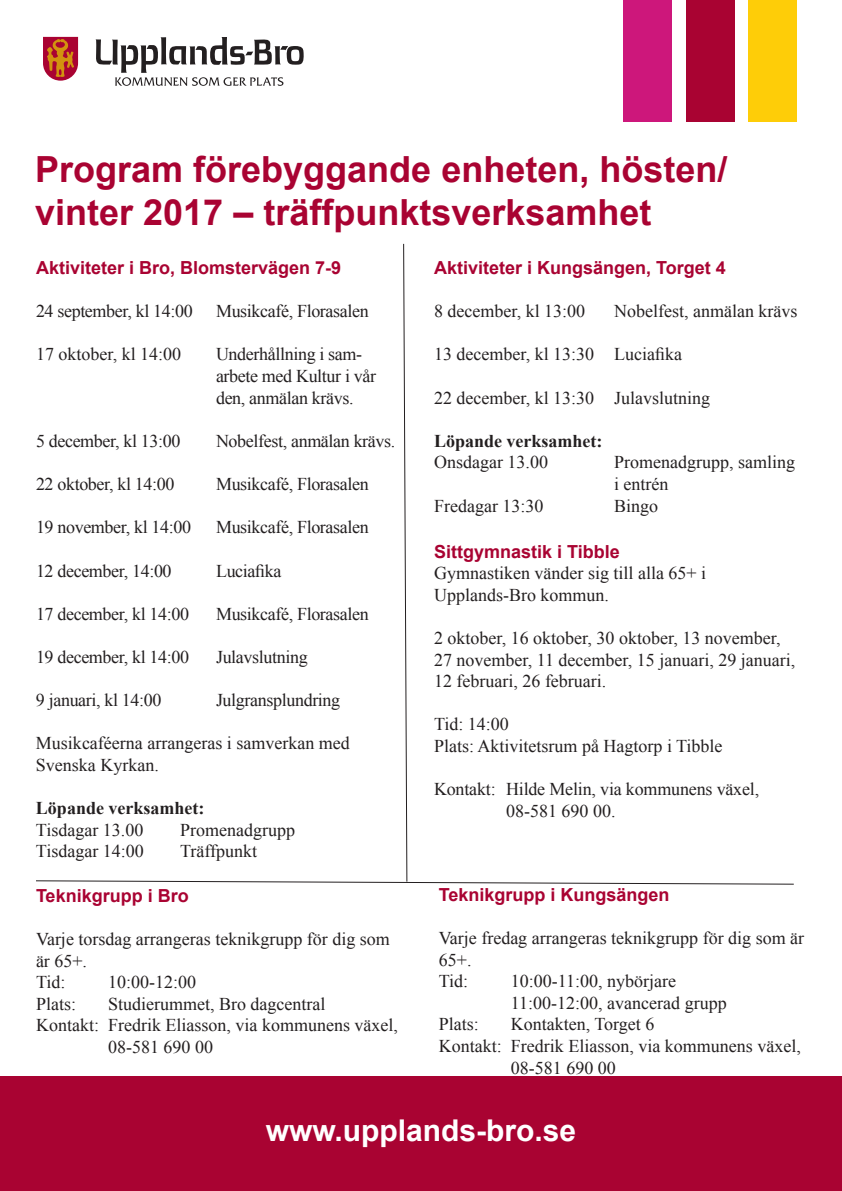
<style>
.page{position:relative;width:842px;height:1191px;background:#fff}
.page>*{position:absolute;margin:0;border:0;box-sizing:border-box;transform-origin:0 0}
.t1{font:700 36px/43.2px "Arial";color:#a90332}
.t2{font:700 30px "Arial";color:#fff}
.t3{font:18px/21.6px "Times New Roman";color:#231f20}
.t4{font:18px/21.6px "Times New Roman";letter-spacing:-.02em;color:#231f20}
.t5{font:700 18px "Arial";color:#a90332}
.t6{font:700 18px "Times New Roman";color:#231f20}
</style>
<div class="page">
<svg style="left:43px;top:37px;width:35px;height:44px;background:#bd473a"></svg>
<svg style="left:96px;top:37px;width:208px;height:49px"></svg>
<div style="left:748px;top:0;width:49px;height:122px;background:#fecd08"></div>
<div style="left:686px;top:0;width:48px;height:122px;background:#a90332"></div>
<div style="left:623px;top:0;width:49px;height:122px;background:#cd177b"></div>
<div style="left:0;top:1076px;width:842px;height:115px;background:#a90332"></div>
<svg style="left:36px;top:243px;width:758px;height:642px"></svg>
<h1 class="t1" style="left:35px;top:149px;width:694px">Program förebyggande enheten, hösten/ vinter 2017 – träffpunktsverksamhet</h1>
<p class="t5" style="left:36px;top:256px;width:307px">Aktiviteter i Bro, Blomstervägen 7-9</p>
<p class="t4" style="left:36px;top:300px;width:158px">24 september, kl 14:00</p>
<p class="t4" style="left:216px;top:300px;width:154px">Musikcafé, Florasalen</p>
<p class="t3" style="left:36px;top:343px;width:147px">17 oktober, kl 14:00</p>
<p class="t4" style="left:216px;top:343px;width:162px">Underhållning i sam&shy;arbete med Kultur i vår den, anmälan krävs.</p>
<p class="t4" style="left:36px;top:430px;width:146px">5 december, kl 13:00</p>
<p class="t4" style="left:216px;top:430px;width:181px">Nobelfest, anmälan krävs.</p>
<p class="t4" style="left:36px;top:473px;width:140px">22 oktober, kl 14:00</p>
<p class="t4" style="left:216px;top:473px;width:154px">Musikcafé, Florasalen</p>
<p class="t4" style="left:36px;top:516px;width:157px">19 november, kl 14:00</p>
<p class="t4" style="left:216px;top:516px;width:154px">Musikcafé, Florasalen</p>
<p class="t4" style="left:36px;top:559px;width:137px">12 december, 14:00</p>
<p class="t4" style="left:216px;top:559px;width:67px">Luciafika</p>
<p class="t4" style="left:36px;top:602px;width:155px">17 december, kl 14:00</p>
<p class="t4" style="left:216px;top:602px;width:154px">Musikcafé, Florasalen</p>
<p class="t4" style="left:36px;top:646px;width:155px">19 december, kl 14:00</p>
<p class="t4" style="left:216px;top:646px;width:93px">Julavslutning</p>
<p class="t4" style="left:36px;top:689px;width:127px">9 januari, kl 14:00</p>
<p class="t4" style="left:216px;top:689px;width:126px">Julgransplundring</p>
<p class="t3" style="left:36px;top:732px;width:315px">Musikcaféerna arrangeras i samverkan med<br>Svenska Kyrkan.</p>
<p class="t6" style="left:36px;top:795px;width:170px">Löpande verksamhet:</p>
<p class="t3" style="left:36px;top:818px;width:109px">Tisdagar 13.00</p>
<p class="t3" style="left:180px;top:818px;width:116px">Promenadgrupp</p>
<p class="t3" style="left:36px;top:840px;width:109px">Tisdagar 14:00</p>
<p class="t3" style="left:180px;top:840px;width:79px">Träffpunkt</p>
<p class="t5" style="left:36px;top:883px;width:154px">Teknikgrupp i Bro</p>
<p class="t3" style="left:36px;top:928px;width:355px">Varje torsdag arrangeras teknikgrupp för dig som är 65+.<br>Tid:</p>
<p class="t3" style="left:108px;top:971px;width:90px">10:00-12:00</p>
<p class="t3" style="left:36px;top:992px;width:42px">Plats:</p>
<p class="t3" style="left:108px;top:992px;width:219px">Studierummet, Bro dagcentral</p>
<p class="t3" style="left:36px;top:1014px;width:363px">Kontakt: Fredrik Eliasson, via kommunens växel,</p>
<p class="t3" style="left:108px;top:1036px;width:106px">08-581 690 00</p>
<p class="t5" style="left:434px;top:256px;width:293px">Aktiviteter i Kungsängen, Torget 4</p>
<p class="t3" style="left:434px;top:300px;width:153px">8 december, kl 13:00</p>
<p class="t3" style="left:614px;top:300px;width:185px">Nobelfest, anmälan krävs</p>
<p class="t3" style="left:434px;top:343px;width:249px">13 december, kl 13:30 Luciafika</p>
<p class="t3" style="left:434px;top:386px;width:278px">22 december, kl 13:30 Julavslutning</p>
<p class="t6" style="left:434px;top:428px;width:170px">Löpande verksamhet:</p>
<p class="t3" style="left:434px;top:451px;width:115px">Onsdagar 13.00</p>
<p class="t3" style="left:614px;top:451px;width:182px">Promenadgrupp, samling i entrén</p>
<p class="t3" style="left:434px;top:494px;width:111px">Fredagar 13:30</p>
<p class="t3" style="left:614px;top:494px;width:46px">Bingo</p>
<p class="t5" style="left:434px;top:539px;width:187px">Sittgymnastik i Tibble</p>
<p class="t3" style="left:434px;top:562px;width:274px">Gymnastiken vänder sig till alla 65+ i<br>Upplands-Bro kommun.</p>
<p class="t3" style="left:434px;top:627px;width:363px">2 oktober, 16 oktober, 30 oktober, 13 november,<br>27 november, 11 december, 15 januari, 29 januari,<br>12 februari, 26 februari.</p>
<p class="t3" style="left:434px;top:713px;width:290px">Tid: 14:00<br>Plats: Aktivitetsrum på Hagtorp i Tibble</p>
<p class="t3" style="left:506px;top:778px;width:255px;text-indent:-72px">Kontakt: Hilde Melin, via kommunens växel,<br>08-581 690 00.</p>
<p class="t5" style="left:439px;top:882px;width:232px">Teknikgrupp i Kungsängen</p>
<p class="t3" style="left:439px;top:926px;width:367px">Varje fredag arrangeras teknikgrupp för dig som är<br>65+.<br>Tid:</p>
<p class="t3" style="left:511px;top:970px;width:217px">10:00-11:00, nybörjare<br>11:00-12:00, avancerad grupp</p>
<p class="t3" style="left:439px;top:1013px;width:42px">Plats:</p>
<p class="t3" style="left:511px;top:1013px;width:145px">Kontakten, Torget 6</p>
<p class="t3" style="left:439px;top:1034px;width:363px">Kontakt: Fredrik Eliasson, via kommunens växel,</p>
<p class="t3" style="left:511px;top:1056px;width:106px">08-581 690 00</p>
<h2 class="t2" style="left:266px;top:1110px;width:312px">www.upplands-bro.se</h2>
</div>
